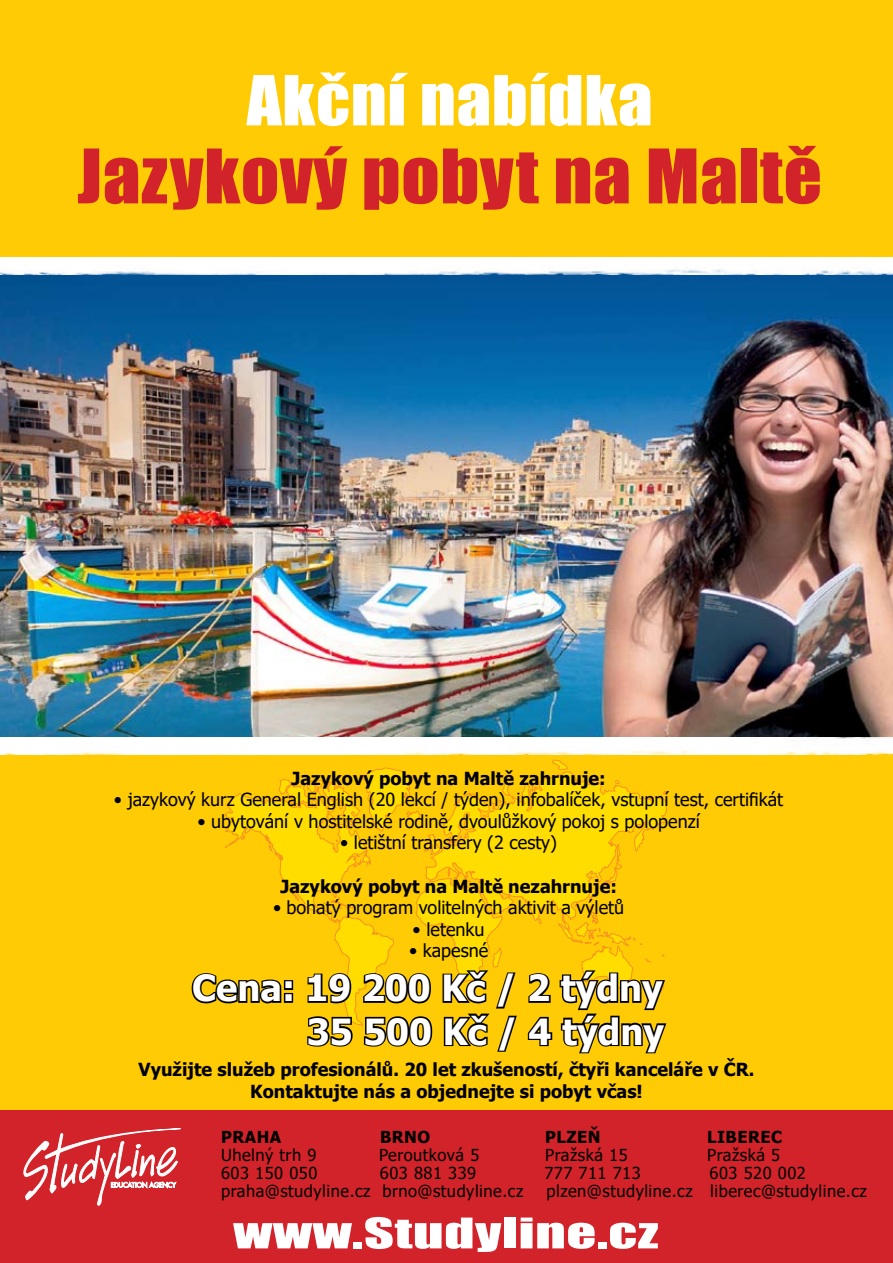
<style>
.page{position:relative;width:893px;height:1263px;background:#ffcb05}
.page>*{position:absolute;margin:0;border:0;box-sizing:border-box;transform-origin:0 0}
.t1{font:69.3px "Impact";letter-spacing:.01em;color:#d2232a;scale:1.08 1}
.t2{font:63.75px "Impact";letter-spacing:.01em;color:#fff;scale:1.08 1}
.t3{font:39px "Impact";letter-spacing:.01em;color:#fff;scale:1.5 1}
.t4{font:700 36px/43.2px "Tahoma";color:#fff;text-align:right}
.t5{font:18px "Tahoma";color:#000}
.t6{font:700 18px/21.6px "Tahoma";color:#000;text-align:center}
.t7{font:16.5px "Tahoma";letter-spacing:.03em;color:#000}
.t8{font:700 16.5px "Tahoma";letter-spacing:.03em;color:#000}
</style>
<div class="page">
<svg style="left:519px;top:777px;width:148px;height:126px"></svg>
<svg style="left:551px;top:759px;width:72px;height:129px"></svg>
<div style="left:0;top:1110px;width:893px;height:153px;background:#d2232a"></div>
<img style="left:0;top:274px;width:893px;height:464px">
<img style="left:0;top:257px;width:893px;height:17px">
<img style="left:0;top:738px;width:893px;height:17px">
<svg style="left:24px;top:1128px;width:157px;height:77px"></svg>
<svg style="left:191px;top:767px;width:328px;height:285px"></svg>
<svg style="left:526px;top:896px;width:141px;height:158px"></svg>
<h2 class="t2" style="left:247px;top:51px;width:377px">Akční nabídka</h2>
<h1 class="t1" style="left:77px;top:122px;width:691px">Jazykový pobyt na Maltě</h1>
<p class="t6" style="left:291px;top:768px;width:316px">Jazykový pobyt na Maltě zahrnuje:</p>
<p class="t5" style="left:114px;top:787px;width:671px">• jazykový kurz General English (20 lekcí / týden), infobalíček, vstupní test, certifikát</p>
<p class="t5" style="left:197px;top:809px;width:504px">• ubytování v hostitelské rodině, dvoulůžkový pokoj s polopenzí</p>
<p class="t5" style="left:340px;top:831px;width:219px">• letištní transfery (2 cesty)</p>
<p class="t6" style="left:280px;top:876px;width:338px">Jazykový pobyt na Maltě nezahrnuje:</p>
<p class="t5" style="left:273px;top:895px;width:353px">• bohatý program volitelných aktivit a výletů</p>
<p class="t5" style="left:413px;top:917px;width:73px">• letenku</p>
<p class="t5" style="left:409px;top:939px;width:81px">• kapesné</p>
<h3 class="t4" style="left:192px;top:968px;width:474px">Cena: 19 200 Kč / 2 týdny<br>35 500 Kč / 4 týdny</h3>
<p class="t6" style="left:139px;top:1059px;width:617px">Využijte služeb profesionálů. 20 let zkušeností, čtyři kanceláře v ČR.<br>Kontaktujte nás a objednejte si pobyt včas!</p>
<p class="t8" style="left:221px;top:1125px;width:62px">PRAHA</p>
<p class="t8" style="left:380px;top:1125px;width:52px">BRNO</p>
<p class="t8" style="left:545px;top:1125px;width:57px">PLZEŇ</p>
<p class="t8" style="left:707px;top:1125px;width:76px">LIBEREC</p>
<p class="t7" style="left:221px;top:1144px;width:97px">Uhelný trh 9</p>
<p class="t7" style="left:379px;top:1144px;width:102px">Peroutková 5</p>
<p class="t7" style="left:545px;top:1144px;width:84px">Pražská 15</p>
<p class="t7" style="left:707px;top:1144px;width:75px">Pražská 5</p>
<p class="t7" style="left:221px;top:1162px;width:98px">603 150 050</p>
<p class="t7" style="left:380px;top:1162px;width:98px">603 881 339</p>
<p class="t7" style="left:544px;top:1162px;width:98px">777 711 713</p>
<p class="t7" style="left:709px;top:1162px;width:98px">603 520 002</p>
<p class="t7" style="left:221px;top:1180px;width:304px">praha@studyline.cz brno@studyline.cz</p>
<p class="t7" style="left:546px;top:1180px;width:322px">plzen@studyline.cz liberec@studyline.cz</p>
<h3 class="t3" style="left:233px;top:1203px;width:285px">www.Studyline.cz</h3>
</div>
